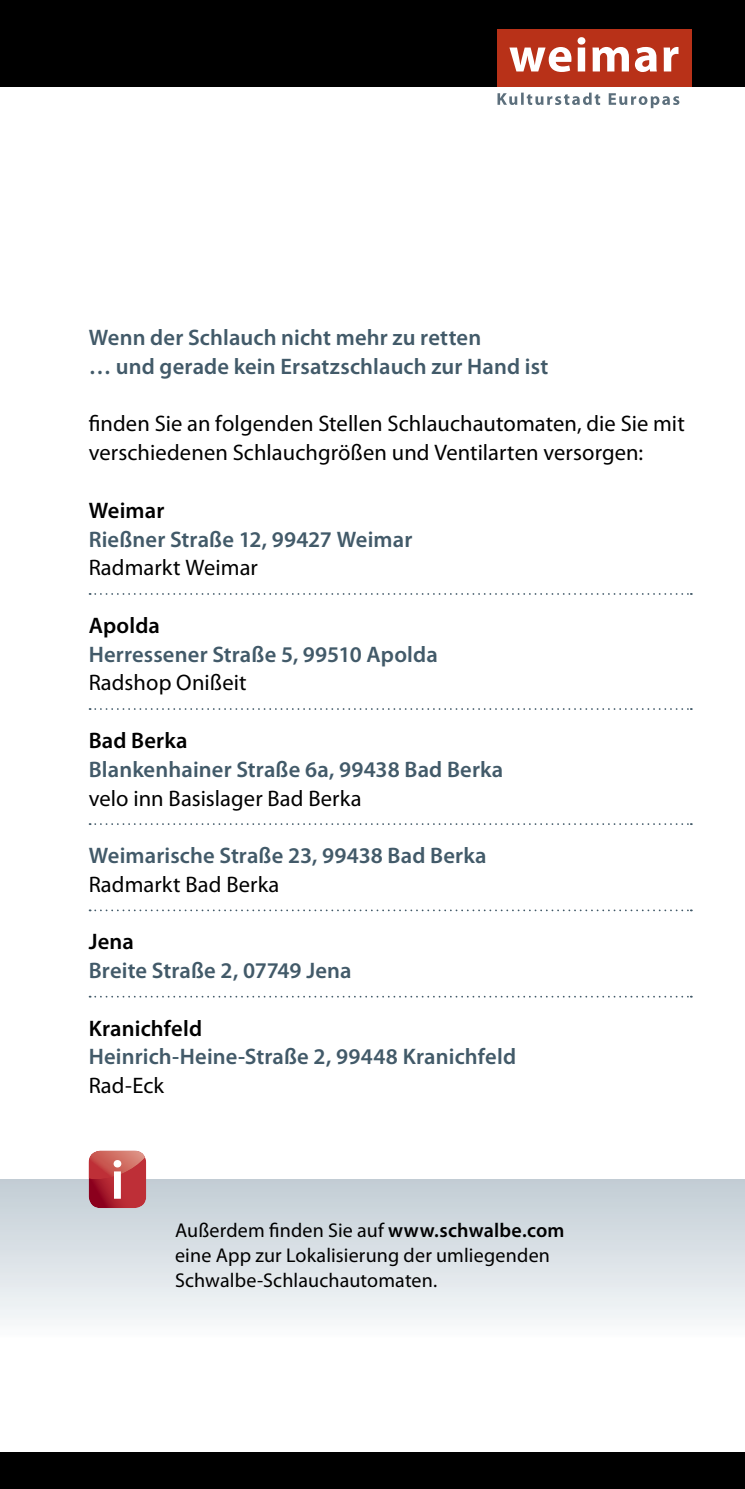
<style>
.page{position:relative;width:745px;height:1489px;background:#fff}
.page>*{position:absolute;margin:0;border:0;box-sizing:border-box;transform-origin:0 0}
.t1{font:600 22.5px/28.8px "Myriad Pro";letter-spacing:.005em;color:#425a69}
.t2{font:22.5px/28.8px "Myriad Pro";letter-spacing:.005em;color:#000}
.t3{font:600 22.5px "Myriad Pro";letter-spacing:.005em;color:#000}
.t4{font:20px/25px "Myriad Pro";letter-spacing:.01em;color:#000}
.s1{font-weight:600}
</style>
<div class="page">
<div style="left:0;top:0;width:744px;height:86px;background:#000"></div>
<div style="left:497px;top:29px;width:194px;height:57px;background:#b83118"></div>
<svg style="left:509px;top:37px;width:169px;height:35px"></svg>
<svg style="left:497px;top:93px;width:182px;height:15px"></svg>
<div style="left:0;top:1452px;width:744px;height:36px;background:#000"></div>
<svg style="left:90px;top:593px;width:601px;height:2px"></svg>
<svg style="left:90px;top:708px;width:601px;height:2px"></svg>
<svg style="left:90px;top:823px;width:601px;height:2px"></svg>
<svg style="left:90px;top:909px;width:601px;height:2px"></svg>
<svg style="left:90px;top:995px;width:601px;height:2px"></svg>
<div style="left:0;top:1179px;width:744px;height:158px;background:linear-gradient(to bottom,#c1ccd4,#f9fafb)"></div>
<svg style="left:89px;top:1150px;width:57px;height:58px;background:#bc4147"></svg>
<div style="left:114px;top:1171px;width:7px;height:27px;background:#fff"></div>
<svg style="left:113px;top:1159px;width:8px;height:8px"></svg>
<p class="t1" style="left:89px;top:324px;width:461px">Wenn der Schlauch nicht mehr zu retten<br>… und gerade kein Ersatzschlauch zur Hand ist</p>
<p class="t2" style="left:89px;top:410px;width:597px">finden Sie an folgenden Stellen Schlauchautomaten, die Sie mit verschiedenen Schlauchgrößen und Ventilarten versorgen:</p>
<p class="t3" style="left:89px;top:499px;width:77px">Weimar</p>
<p class="t1" style="left:89px;top:525px;width:325px">Rießner Straße 12, 99427 Weimar</p>
<p class="t2" style="left:89px;top:554px;width:171px">Radmarkt Weimar</p>
<p class="t3" style="left:89px;top:614px;width:73px">Apolda</p>
<p class="t1" style="left:89px;top:640px;width:350px">Herressener Straße 5, 99510 Apolda</p>
<p class="t2" style="left:89px;top:669px;width:159px">Radshop Onißeit</p>
<p class="t3" style="left:89px;top:729px;width:100px">Bad Berka</p>
<p class="t1" style="left:89px;top:755px;width:416px">Blankenhainer Straße 6a, 99438 Bad Berka</p>
<p class="t2" style="left:89px;top:784px;width:274px">velo inn Basislager Bad Berka</p>
<p class="t1" style="left:89px;top:841px;width:399px">Weimarische Straße 23, 99438 Bad Berka</p>
<p class="t2" style="left:89px;top:870px;width:192px">Radmarkt Bad Berka</p>
<p class="t3" style="left:89px;top:930px;width:47px">Jena</p>
<p class="t1" style="left:89px;top:956px;width:264px">Breite Straße 2, 07749 Jena</p>
<p class="t3" style="left:89px;top:1016px;width:115px">Kranichfeld</p>
<p class="t1" style="left:89px;top:1043px;width:428px">Heinrich-Heine-Straße 2, 99448 Kranichfeld</p>
<p class="t2" style="left:89px;top:1071px;width:77px">Rad-Eck</p>
<p class="t4" style="left:175px;top:1218px;width:391px">Außerdem finden Sie auf <span class="s1">www.schwalbe.com </span>eine App zur Lokalisierung der umliegenden<br>Schwalbe-Schlauchautomaten.</p>
</div>
